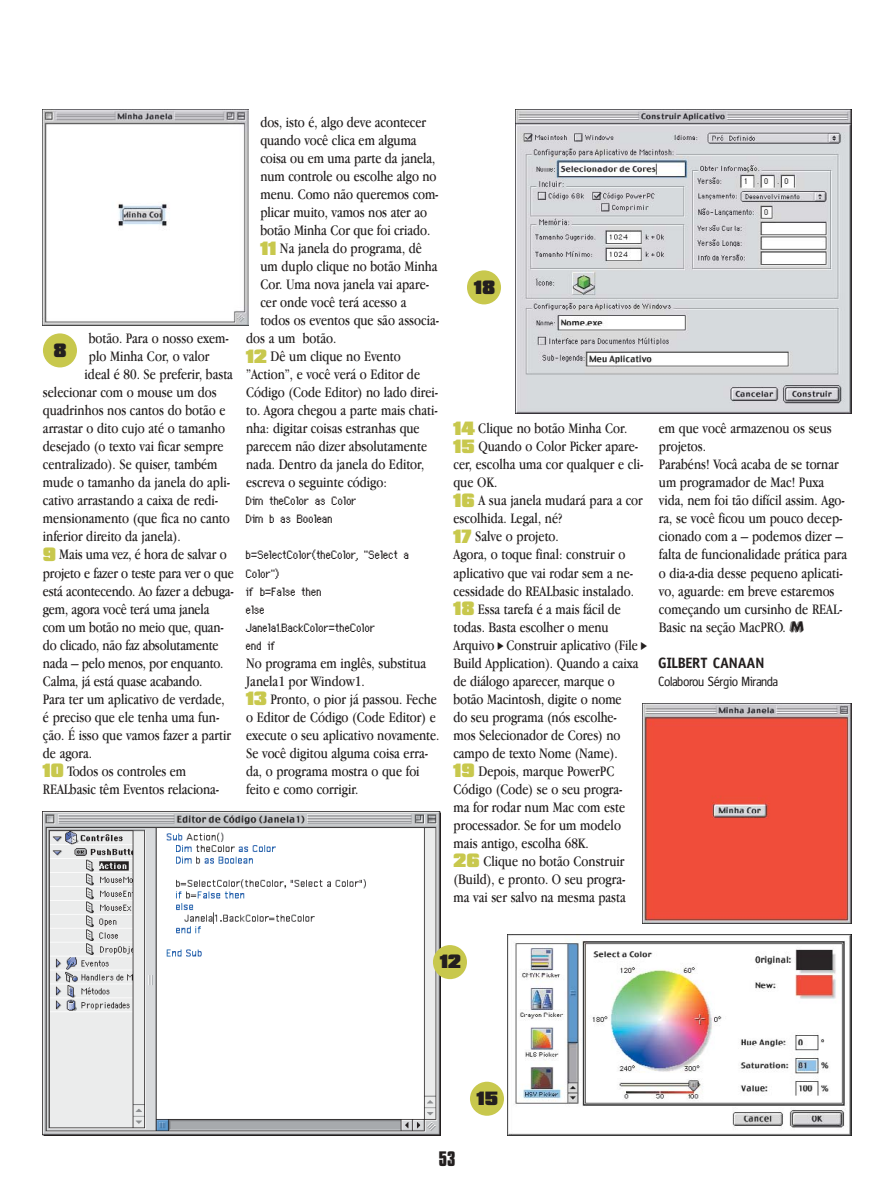
<style>
.page{position:relative;width:893px;height:1190px;background:#fff}
.page>*{position:absolute;margin:0;border:0;box-sizing:border-box;transform-origin:0 0}
.t1{font:700 18px "Compacta BT";color:#231f1f}
.t2{font:900 16.5px "Compacta BT";color:#231f1f}
.t3{font:15px/18px "Macmania Garamond Normal";color:#231f1f}
.t4{font:700 15px "Obscena";letter-spacing:.015em;color:#231f1f}
.t5{font:13.5px/18px "Genoveva";color:#231f1f}
.t6{font:13.5px "Obscena";color:#231f1f}
.s1{font-family:"Compacta BT";font-weight:900;font-size:16.5px;color:#c8c84d}
.s2{font-family:"Obscena";font-size:13.95px}
</style>
<div class="page">
<img style="left:43px;top:811px;width:397px;height:324px">
<img style="left:507px;top:934px;width:344px;height:201px">
<img style="left:516px;top:109px;width:335px;height:305px">
<img style="left:642px;top:703px;width:209px;height:220px">
<img style="left:43px;top:109px;width:205px;height:216px">
<div style="left:43px;top:333px;width:34px;height:34px;background:#c8c84d;border-radius:50%"></div>
<div style="left:467px;top:270px;width:34px;height:34px;background:#c8c84d;border-radius:50%"></div>
<div style="left:433px;top:945px;width:34px;height:34px;background:#c8c84d;border-radius:50%"></div>
<div style="left:470px;top:1081px;width:34px;height:34px;background:#c8c84d;border-radius:50%"></div>
<p class="t3" style="left:89px;top:331px;width:142px">botão. Para o nosso exem-</p>
<p class="t3" style="left:89px;top:349px;width:122px">plo Minha Cor, o valor</p>
<p class="t3" style="left:85px;top:367px;width:150px">ideal é 80. Se preferir, basta</p>
<p class="t3" style="left:43px;top:385px;width:175px">selecionar com o mouse um dos</p>
<p class="t3" style="left:43px;top:403px;width:184px">quadrinhos nos cantos do botão e</p>
<p class="t3" style="left:43px;top:421px;width:184px">arrastar o dito cujo até o tamanho</p>
<p class="t3" style="left:43px;top:439px;width:182px">desejado (o texto vai ficar sempre</p>
<p class="t3" style="left:43px;top:457px;width:176px">centralizado). Se quiser, também</p>
<p class="t3" style="left:43px;top:475px;width:189px">mude o tamanho da janela do apli-</p>
<p class="t3" style="left:43px;top:493px;width:177px">cativo arrastando a caixa de redi-</p>
<p class="t3" style="left:43px;top:511px;width:188px">mensionamento (que fica no canto</p>
<p class="t3" style="left:43px;top:529px;width:139px">inferior direito da janela).</p>
<p class="t3" style="left:43px;top:547px;width:185px"><span class="s1">9</span> Mais uma vez, é hora de salvar o</p>
<p class="t3" style="left:43px;top:565px;width:192px">projeto e fazer o teste para ver o que</p>
<p class="t3" style="left:43px;top:583px;width:192px">está acontecendo. Ao fazer a debuga-</p>
<p class="t3" style="left:43px;top:601px;width:168px">gem, agora você terá uma janela</p>
<p class="t3" style="left:43px;top:619px;width:182px">com um botão no meio que, quan-</p>
<p class="t3" style="left:43px;top:637px;width:177px">do clicado, não faz absolutamente</p>
<p class="t3" style="left:43px;top:655px;width:182px">nada – pelo menos, por enquanto.</p>
<p class="t3" style="left:43px;top:673px;width:161px">Calma, já está quase acabando.</p>
<p class="t3" style="left:43px;top:691px;width:183px">Para ter um aplicativo de verdade,</p>
<p class="t3" style="left:43px;top:709px;width:178px">é preciso que ele tenha uma fun-</p>
<p class="t3" style="left:43px;top:727px;width:190px">ção. É isso que vamos fazer a partir</p>
<p class="t3" style="left:43px;top:745px;width:51px">de agora.</p>
<p class="t3" style="left:43px;top:763px;width:145px"><span class="s1">10</span> Todos os controles em</p>
<p class="t3" style="left:43px;top:781px;width:178px">REALbasic têm Eventos relaciona-</p>
<p class="t2" style="left:53px;top:343px;width:15px">8</p>
<p class="t3" style="left:260px;top:115px;width:167px">dos, isto é, algo deve acontecer</p>
<p class="t3" style="left:260px;top:133px;width:158px">quando você clica em alguma</p>
<p class="t3" style="left:260px;top:151px;width:176px">coisa ou em uma parte da janela,</p>
<p class="t3" style="left:260px;top:169px;width:178px">num controle ou escolhe algo no</p>
<p class="t3" style="left:260px;top:187px;width:180px">menu. Como não queremos com-</p>
<p class="t3" style="left:260px;top:205px;width:168px">plicar muito, vamos nos ater ao</p>
<p class="t3" style="left:260px;top:223px;width:171px">botão Minha Cor que foi criado.</p>
<p class="t3" style="left:260px;top:241px;width:163px"><span class="s1">11</span> Na janela do programa, dê</p>
<p class="t3" style="left:260px;top:259px;width:179px">um duplo clique no botão Minha</p>
<p class="t3" style="left:260px;top:277px;width:170px">Cor. Uma nova janela vai apare-</p>
<p class="t3" style="left:260px;top:295px;width:148px">cer onde você terá acesso a</p>
<p class="t3" style="left:260px;top:313px;width:180px">todos os eventos que são associa-</p>
<p class="t3" style="left:246px;top:331px;width:92px">dos a um botão.</p>
<p class="t3" style="left:246px;top:349px;width:156px"><span class="s1">12</span> Dê um clique no Evento</p>
<p class="t3" style="left:246px;top:367px;width:175px">”Action”, e você verá o Editor de</p>
<p class="t3" style="left:246px;top:385px;width:194px">Código (Code Editor) no lado direi-</p>
<p class="t3" style="left:246px;top:403px;width:193px">to. Agora chegou a parte mais chati-</p>
<p class="t3" style="left:246px;top:421px;width:175px">nha: digitar coisas estranhas que</p>
<p class="t3" style="left:246px;top:439px;width:182px">parecem não dizer absolutamente</p>
<p class="t3" style="left:246px;top:457px;width:180px">nada. Dentro da janela do Editor,</p>
<p class="t3" style="left:246px;top:475px;width:142px">escreva o seguinte código:</p>
<p class="t5" style="left:246px;top:492px;width:113px">Dim theColor as Color<br>Dim b as Boolean</p>
<p class="t5" style="left:246px;top:546px;width:165px">b=SelectColor(theColor, "Select a<br>Color")<br>if b=False then<br>else<br>Janela1.BackColor=theColor<br>end if</p>
<p class="t3" style="left:246px;top:655px;width:195px">No programa em inglês, substitua<br>Janela1 por Window1.<br><span class="s1">13</span> Pronto, o pior já passou. Feche o Editor de Código (Code Editor) e execute o seu aplicativo novamente.<br>Se você digitou alguma coisa erra&shy;da, o programa mostra o que foi feito e como corrigir.</p>
<p class="t2" style="left:474px;top:280px;width:23px">18</p>
<p class="t3" style="left:453px;top:421px;width:194px"><span class="s1">14</span> Clique no botão Minha Cor.<br><span class="s1">15</span> Quando o Color Picker apare&shy;cer, escolha uma cor qualquer e cli&shy;que OK.<br><span class="s1">16</span> A sua janela mudará para a cor escolhida. Legal, né?<br><span class="s1">17</span> Salve o projeto.<br>Agora, o toque final: construir o aplicativo que vai rodar sem a ne&shy;cessidade do REALbasic instalado.<br><span class="s1">18</span> Essa tarefa é a mais fácil de todas. Basta escolher o menu<br>Arquivo <span class="s2">¡</span> Construir aplicativo (File <span class="s2">¡<br></span>Build Application). Quando a caixa de diálogo aparecer, marque o botão Macintosh, digite o nome<br>do seu programa (nós escolhe-<br>mos Selecionador de Cores) no campo de texto Nome (Name).<br><span class="s1">19</span> Depois, marque PowerPC<br>Código (Code) se o seu progra-<br>ma for rodar num Mac com este processador. Se for um modelo mais antigo, escolha 68K.<br><span class="s1">26</span> Clique no botão Construir (Build), e pronto. O seu progra-<br>ma vai ser salvo na mesma pasta</p>
<p class="t3" style="left:658px;top:421px;width:190px">em que você armazenou os seus projetos.<br>Parabéns! Vocâ acaba de se tornar um programador de Mac! Puxa vida, nem foi tão difícil assim. Ago&shy;ra, se você ficou um pouco decep&shy;cionado com a – podemos dizer – falta de funcionalidade prática para o dia-a-dia desse pequeno aplicati&shy;vo, aguarde: em breve estaremos começando um cursinho de REAL-<br>Basic na seção MacPRO. µ</p>
<p class="t4" style="left:658px;top:657px;width:107px">GILBERT CANAAN</p>
<p class="t6" style="left:658px;top:676px;width:121px">Colaborou Sérgio Miranda</p>
<p class="t2" style="left:440px;top:954px;width:22px">12</p>
<p class="t1" style="left:439px;top:1150px;width:18px">53</p>
<p class="t2" style="left:476px;top:1091px;width:23px">15</p>
</div>
